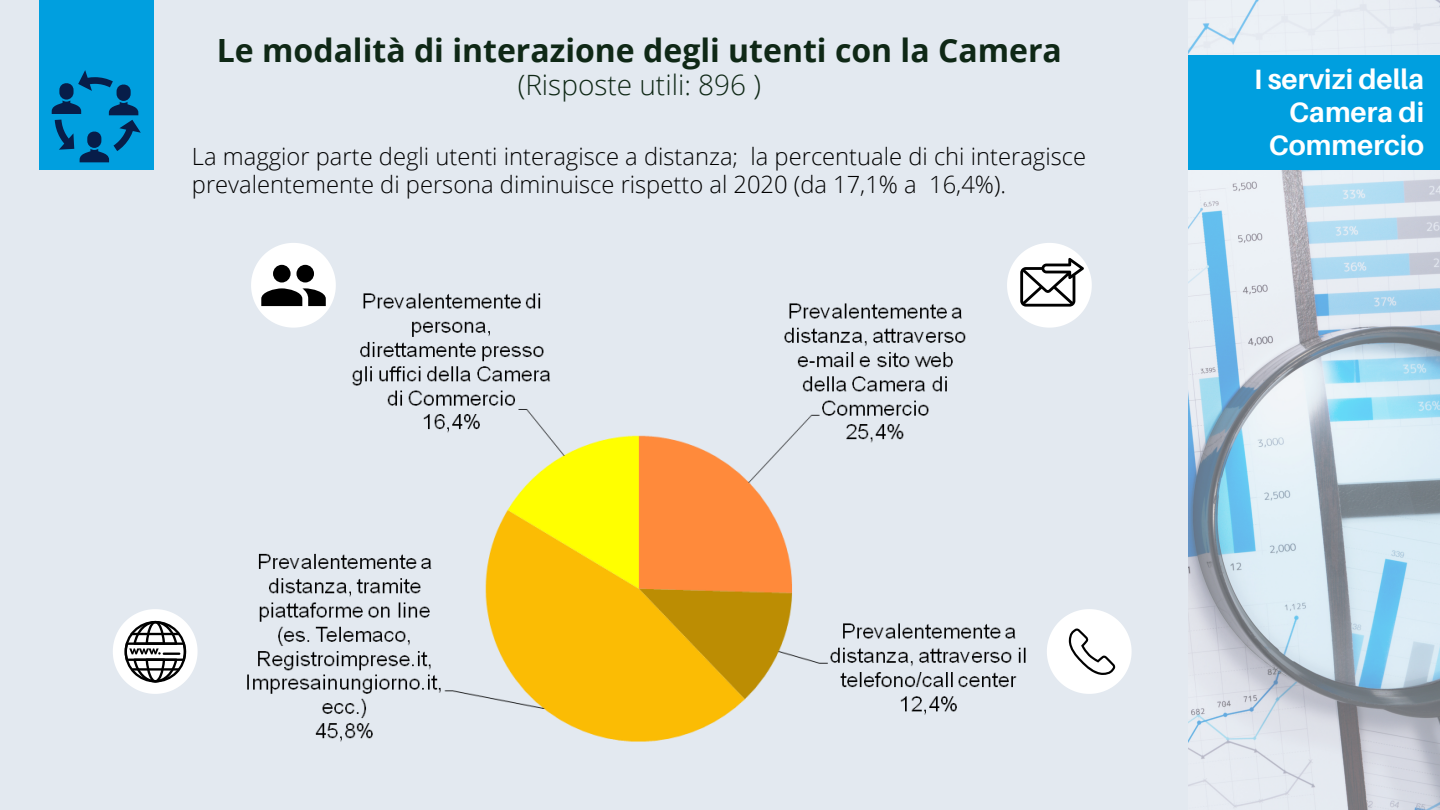
<style>
.page{position:relative;width:1440px;height:810px;background:#e3e9f0}
.page>*{position:absolute;margin:0;border:0;box-sizing:border-box;transform-origin:0 0}
.t1{font:700 32px "Open Sans";color:#0f2816}
.t2{font:700 28px/33px "Aileron";color:#fff;text-align:right}
.t3{font:300 28px "Open Sans";color:#0f2816}
.t4{font:300 23.7px/27.8px "Open Sans";color:#000}
</style>
<div class="page">
<img style="left:1189px;top:0;width:251px;height:810px">
<div style="left:1189px;top:55px;width:251px;height:115px;background:#009fdf"></div>
<div style="left:39px;top:0;width:115px;height:170px;background:#009fdf"></div>
<svg style="left:52px;top:70px;width:89px;height:92px"></svg>
<img style="left:247px;top:293px;width:779px;height:449px">
<svg style="left:1007px;top:243px;width:85px;height:85px"></svg>
<svg style="left:1047px;top:609px;width:85px;height:85px"></svg>
<svg style="left:113px;top:609px;width:85px;height:85px"></svg>
<svg style="left:251px;top:243px;width:85px;height:85px"></svg>
<h1 class="t1" style="left:217px;top:28px;width:847px">Le modalità di interazione degli utenti con la Camera</h1>
<p class="t3" style="left:518px;top:66px;width:245px">(Risposte utili: 896 )</p>
<p class="t4" style="left:192px;top:142px;width:896px">La maggior parte degli utenti interagisce a distanza; la percentuale di chi interagisce prevalentemente di persona diminuisce rispetto al 2020 (da 17,1% a 16,4%).</p>
<p class="t2" style="left:1254px;top:62px;width:172px">I servizi della<br>Camera di<br>Commercio</p>
</div>
